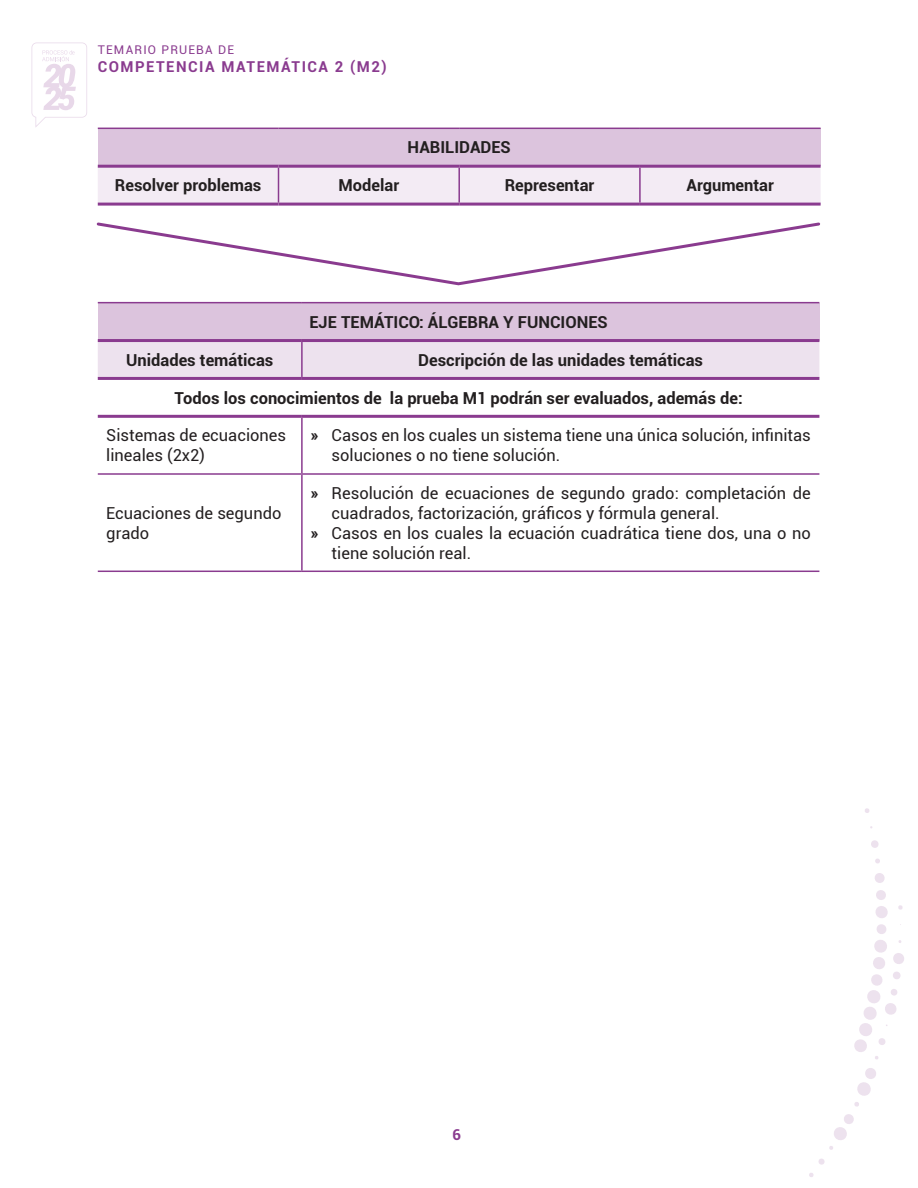
<style>
.page{position:relative;width:918px;height:1188px;background:#fff}
.page>*{position:absolute;margin:0;border:0;box-sizing:border-box;transform-origin:0 0}
.Bullet{font:16.5px/19.8px "Roboto";color:#231f20}
.Parrafo{font:700 16.5px "Roboto";color:#231f20}
.Parrafo-2{font:16.5px/19.8px "Roboto";color:#231f20}
.t1{font:700 15px "Roboto";letter-spacing:.1em;color:#8a3b8f}
.t2{font:12px "Roboto";letter-spacing:.1em;color:#8a3b8f}
.s1{font-weight:900}
</style>
<div class="page">
<svg style="left:875px;top:858px;width:5px;height:6px"></svg>
<svg style="left:871px;top:840px;width:8px;height:8px"></svg>
<svg style="left:865px;top:808px;width:5px;height:5px"></svg>
<svg style="left:809px;top:1173px;width:5px;height:4px"></svg>
<svg style="left:818px;top:1158px;width:7px;height:7px"></svg>
<svg style="left:829px;top:1114px;width:25px;height:36px"></svg>
<svg style="left:854px;top:1068px;width:22px;height:39px"></svg>
<svg style="left:854px;top:873px;width:50px;height:187px"></svg>
<svg style="left:32px;top:43px;width:55px;height:84px"></svg>
<div style="left:98px;top:303px;width:721px;height:38px;background:#dcc4dd"></div>
<div style="left:98px;top:342px;width:721px;height:35px;background:#ede2ee"></div>
<hr style="left:98px;top:302px;width:204px;height:1px;background:#8a3b8f">
<hr style="left:302px;top:302px;width:517px;height:1px;background:#8a3b8f">
<hr style="left:98px;top:339px;width:204px;height:3px;background:#8a3b8f">
<hr style="left:301px;top:342px;width:2px;height:35px;background:#8a3b8f">
<hr style="left:302px;top:339px;width:517px;height:3px;background:#8a3b8f">
<hr style="left:98px;top:377px;width:204px;height:3px;background:#8a3b8f">
<hr style="left:302px;top:377px;width:517px;height:3px;background:#8a3b8f">
<hr style="left:98px;top:415px;width:204px;height:3px;background:#8a3b8f">
<hr style="left:301px;top:418px;width:2px;height:55px;background:#8a3b8f">
<hr style="left:302px;top:415px;width:517px;height:3px;background:#8a3b8f">
<hr style="left:98px;top:473px;width:204px;height:2px;background:#8a3b8f">
<hr style="left:98px;top:571px;width:204px;height:1px;background:#8a3b8f">
<hr style="left:301px;top:475px;width:2px;height:96px;background:#8a3b8f">
<hr style="left:302px;top:473px;width:517px;height:2px;background:#8a3b8f">
<hr style="left:302px;top:571px;width:517px;height:1px;background:#8a3b8f">
<div style="left:98px;top:128px;width:723px;height:38px;background:#dcc4dd"></div>
<div style="left:98px;top:168px;width:723px;height:35px;background:#f3ebf4"></div>
<hr style="left:98px;top:128px;width:181px;height:1px;background:#8a3b8f">
<hr style="left:279px;top:128px;width:180px;height:1px;background:#8a3b8f">
<hr style="left:459px;top:128px;width:181px;height:1px;background:#8a3b8f">
<hr style="left:640px;top:128px;width:181px;height:1px;background:#8a3b8f">
<hr style="left:98px;top:165px;width:181px;height:3px;background:#8a3b8f">
<hr style="left:98px;top:203px;width:181px;height:3px;background:#8a3b8f">
<hr style="left:278px;top:168px;width:1px;height:35px;background:#8a3b8f">
<hr style="left:279px;top:165px;width:180px;height:3px;background:#8a3b8f">
<hr style="left:279px;top:203px;width:180px;height:3px;background:#8a3b8f">
<hr style="left:458px;top:168px;width:2px;height:35px;background:#8a3b8f">
<hr style="left:459px;top:165px;width:181px;height:3px;background:#8a3b8f">
<hr style="left:459px;top:203px;width:181px;height:3px;background:#8a3b8f">
<hr style="left:639px;top:168px;width:2px;height:35px;background:#8a3b8f">
<hr style="left:640px;top:165px;width:181px;height:3px;background:#8a3b8f">
<hr style="left:640px;top:203px;width:181px;height:3px;background:#8a3b8f">
<svg style="left:96px;top:222px;width:725px;height:64px"></svg>
<p class="t2" style="left:98px;top:41px;width:138px">TEMARIO PRUEBA DE</p>
<p class="t1" style="left:98px;top:56px;width:291px">COMPETENCIA MATEMÁTICA 2 (M2)</p>
<p class="Parrafo" style="left:408px;top:136px;width:105px">HABILIDADES</p>
<p class="Parrafo" style="left:115px;top:174px;width:148px">Resolver problemas</p>
<p class="Parrafo" style="left:339px;top:174px;width:62px">Modelar</p>
<p class="Parrafo" style="left:505px;top:174px;width:91px">Representar</p>
<p class="Parrafo" style="left:687px;top:174px;width:89px">Argumentar</p>
<p class="Parrafo" style="left:309px;top:310px;width:300px">EJE TEMÁTICO: ÁLGEBRA Y FUNCIONES</p>
<p class="Parrafo" style="left:126px;top:348px;width:149px">Unidades temáticas</p>
<p class="Parrafo" style="left:418px;top:348px;width:286px">Descripción de las unidades temáticas</p>
<p class="Parrafo" style="left:174px;top:386px;width:570px">Todos los conocimientos de la prueba M1 podrán ser evaluados, además de:</p>
<p class="Parrafo-2" style="left:106px;top:425px;width:181px">Sistemas de ecuaciones lineales (2x2)</p>
<p class="Bullet" style="left:332px;top:425px;width:481px;text-indent:-21px"><span class="s1">»</span> Casos en los cuales un sistema tiene una única solución, infinitas soluciones o no tiene solución.</p>
<p class="Parrafo-2" style="left:106px;top:503px;width:177px">Ecuaciones de segundo grado</p>
<p class="Bullet" style="left:332px;top:483px;width:481px;text-indent:-21px"><span class="s1">»</span> Resolución de ecuaciones de segundo grado: completación de cuadrados, factorización, gráficos y fórmula general.</p>
<p class="Bullet" style="left:332px;top:522px;width:481px;text-indent:-21px"><span class="s1">»</span> Casos en los cuales la ecuación cuadrática tiene dos, una o no tiene solución real.</p>
<p class="t1" style="left:452px;top:1125px;width:10px">6</p>
</div>
